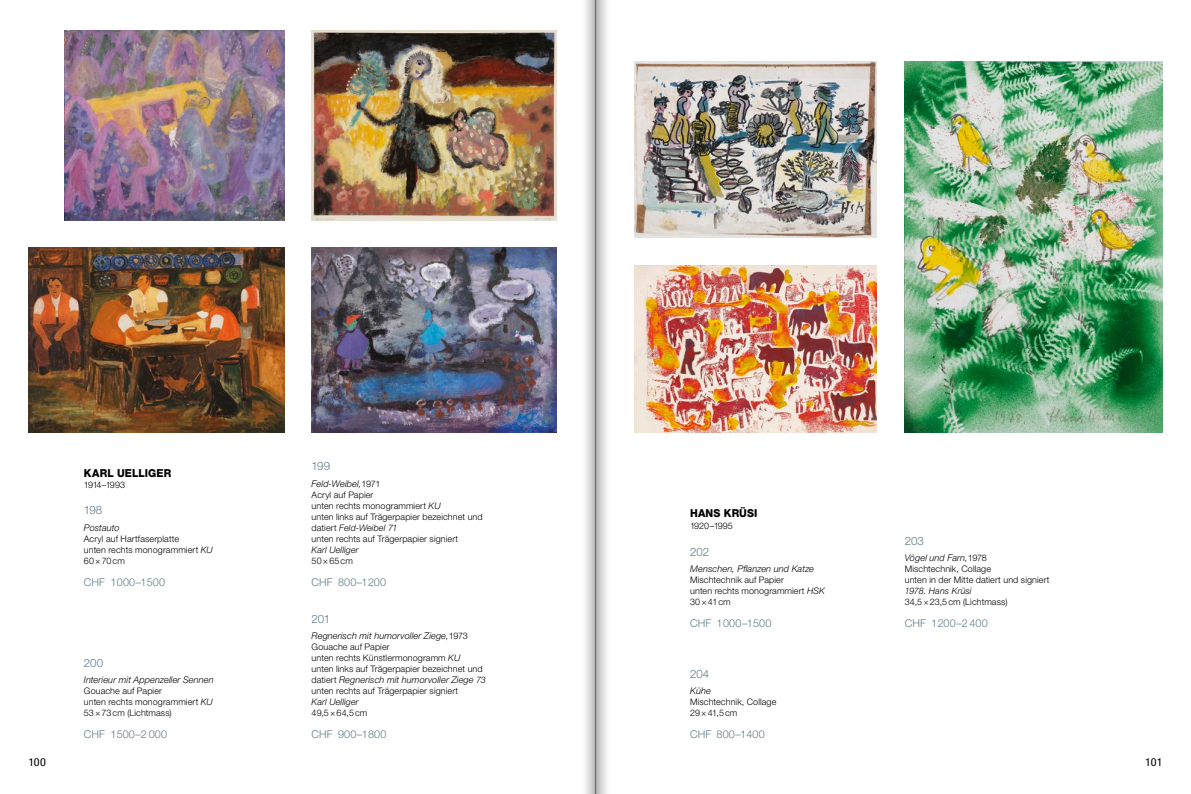
<style>
.page{position:relative;width:1191px;height:794px;background:#fff}
.page>*{position:absolute;margin:0;border:0;box-sizing:border-box;transform-origin:0 0}
.t1{font:300 11.5px "Helvetica Neue LT Std";letter-spacing:-.02em;color:#5e7b87}
.t2{font:800 11px "Helvetica Neue LT Std";letter-spacing:.015em;color:#000;scale:.95 1}
.t3{font:condensed 11px "Helvetica Neue LT Std";letter-spacing:-.005em;color:#000;scale:1.1 1}
.t4{font:300 10.8px "Helvetica Neue LT Std";letter-spacing:.02em;color:#5e7b87}
.t5{font:300 10.8px "Helvetica Neue LT Std";color:#5e7b87}
.t6{font:italic 300 9.2px "Helvetica Neue LT Std";letter-spacing:.01em;color:#000}
.t7{font:300 9px/11px "Helvetica Neue LT Std";letter-spacing:.01em;color:#000}
.t8{font:italic 300 9px "Helvetica Neue LT Std";letter-spacing:.01em;color:#000}
.t9{font:300 9px "Helvetica Neue LT Std";letter-spacing:-.065em;color:#000}
.s1{font-style:italic}
.s2{font-style:normal;font-size:9px}
.s3{font-size:9px}
</style>
<div class="page">
<img style="left:64px;top:30px;width:221px;height:190px">
<img style="left:312px;top:30px;width:244px;height:190px">
<img style="left:28px;top:247px;width:257px;height:185px">
<img style="left:312px;top:247px;width:244px;height:185px">
<img style="left:634px;top:62px;width:242px;height:175px">
<img style="left:905px;top:62px;width:257px;height:370px">
<img style="left:634px;top:265px;width:242px;height:167px">
<svg style="left:585px;top:0;width:10px;height:794px"></svg>
<svg style="left:595px;top:0;width:12px;height:794px"></svg>
<p class="t2" style="left:84px;top:466px;width:94px">KARL UELLIGER</p>
<p class="t9" style="left:84px;top:479px;width:43px">1914–1993</p>
<p class="t1" style="left:84px;top:503px;width:20px">198</p>
<p class="t6" style="left:84px;top:522px;width:37px">Postauto</p>
<p class="t7" style="left:84px;top:532px;width:131px">Acryl auf Hartfaserplatte<br>unten rechts monogrammiert <span class="s1">KU<br></span>60×70cm</p>
<p class="t4" style="left:84px;top:575px;width:83px">CHF 1000–1500</p>
<p class="t1" style="left:84px;top:655px;width:21px">200</p>
<p class="t6" style="left:84px;top:674px;width:131px">Interieur mit Appenzeller Sennen</p>
<p class="t7" style="left:84px;top:685px;width:131px">Gouache auf Papier<br>unten rechts monogrammiert <span class="s1">KU<br></span>53×73cm (Lichtmass)</p>
<p class="t4" style="left:84px;top:728px;width:85px">CHF 1500–2 000</p>
<p class="t1" style="left:312px;top:459px;width:20px">199</p>
<p class="t6" style="left:312px;top:478px;width:70px">Feld-Weibel,<span class="s2">1971</span></p>
<p class="t7" style="left:312px;top:488px;width:173px">Acryl auf Papier<br>unten rechts monogrammiert <span class="s1">KU<br></span>unten links auf Trägerpapier bezeichnet und datiert <span class="s1">Feld-Weibel 71<br></span>unten rechts auf Trägerpapier signiert</p>
<p class="t8" style="left:312px;top:544px;width:49px">Karl Uelliger</p>
<p class="t7" style="left:312px;top:554px;width:43px">50×65cm</p>
<p class="t4" style="left:312px;top:575px;width:76px">CHF 800–1200</p>
<p class="t1" style="left:312px;top:611px;width:20px">201</p>
<p class="t6" style="left:312px;top:630px;width:158px">Regnerisch mit humorvoller Ziege,<span class="s2">1973</span></p>
<p class="t7" style="left:312px;top:641px;width:173px">Gouache auf Papier<br>unten rechts Künstlermonogramm <span class="s1">KU </span>unten links auf Trägerpapier bezeichnet und</p>
<p class="t6" style="left:312px;top:674px;width:176px"><span class="s2">datiert</span> Regnerisch mit humorvoller Ziege <span class="s3">73</span></p>
<p class="t7" style="left:312px;top:685px;width:148px">unten rechts auf Trägerpapier signiert</p>
<p class="t8" style="left:312px;top:697px;width:49px">Karl Uelliger</p>
<p class="t7" style="left:312px;top:707px;width:57px">49,5×64,5cm</p>
<p class="t4" style="left:312px;top:728px;width:76px">CHF 900–1800</p>
<p class="t2" style="left:690px;top:507px;width:72px">HANS KRÜSI</p>
<p class="t7" style="left:690px;top:520px;width:44px">1920–1995</p>
<p class="t1" style="left:690px;top:544px;width:20px">202</p>
<p class="t6" style="left:690px;top:563px;width:125px">Menschen, Pflanzen und Katze</p>
<p class="t7" style="left:690px;top:574px;width:136px">Mischtechnik auf Papier<br>unten rechts monogrammiert <span class="s1">HSK<br></span>30×41cm</p>
<p class="t4" style="left:690px;top:617px;width:83px">CHF 1000–1500</p>
<p class="t1" style="left:690px;top:666px;width:20px">204</p>
<p class="t6" style="left:690px;top:685px;width:22px">Kühe</p>
<p class="t7" style="left:690px;top:696px;width:88px">Mischtechnik, Collage<br>29×41,5cm</p>
<p class="t4" style="left:690px;top:728px;width:76px">CHF 800–1400</p>
<p class="t1" style="left:905px;top:533px;width:20px">203</p>
<p class="t6" style="left:905px;top:552px;width:84px">Vögel und Farn,<span class="s2">1978</span></p>
<p class="t7" style="left:905px;top:563px;width:146px">Mischtechnik, Collage<br>unten in der Mitte datiert und signiert</p>
<p class="t8" style="left:905px;top:585px;width:68px">1978. Hans Krüsi</p>
<p class="t7" style="left:905px;top:596px;width:104px">34,5×23,5cm (Lichtmass)</p>
<p class="t5" style="left:905px;top:617px;width:84px">CHF 1200–2 400</p>
<p class="t3" style="left:28px;top:756px;width:17px">100</p>
<p class="t3" style="left:1145px;top:756px;width:17px">101</p>
</div>
